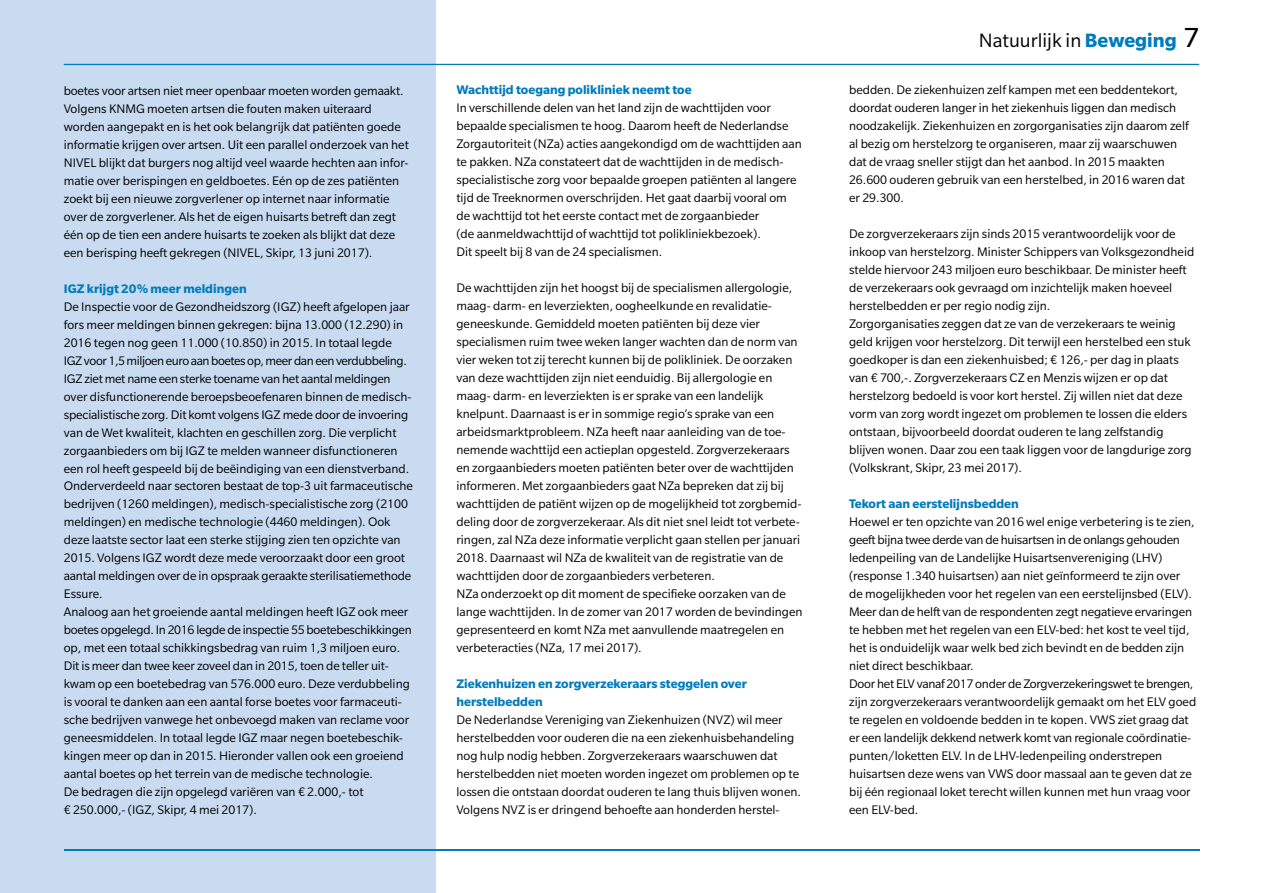
<style>
.page{position:relative;width:1263px;height:893px;background:#fff}
.page>*{position:absolute;margin:0;border:0;box-sizing:border-box;transform-origin:0 0}
.t1{font:21px "Slate Pro";color:#000}
.t2{font:13.5px/18px "Slate Pro";color:#000}
.t3{font:700 13.5px/18px "Slate Pro";color:#007bbb}
.s1{font-weight:700;color:#007bbb}
.s2{font-size:30px}
</style>
<div class="page">
<div style="left:0;top:0;width:435px;height:893px;background:#c8dbf0"></div>
<hr style="left:64px;top:849px;width:1135px;height:1px;background:#007bbb">
<hr style="left:64px;top:64px;width:1135px;height:1px;background:#007bbb">
<p class="t2" style="left:64px;top:81px;width:347px">boetes voor artsen niet meer openbaar moeten worden gemaakt.<br>Volgens KNMG moeten artsen die fouten maken uiteraard worden aangepakt en is het ook belangrijk dat patiënten goede informatie krijgen over artsen. Uit een parallel onderzoek van het NIVEL blijkt dat burgers nog altijd veel waarde hechten aan infor&shy;matie over berispingen en geldboetes. Eén op de zes patiënten zoekt bij een nieuwe zorgverlener op internet naar informatie over de zorgverlener. Als het de eigen huisarts betreft dan zegt één op de tien een andere huisarts te zoeken als blijkt dat deze een berisping heeft gekregen (NIVEL, Skipr, 13 juni 2017).</p>
<p class="t3" style="left:64px;top:279px;width:184px">IGZ krijgt 20% meer meldingen</p>
<p class="t2" style="left:64px;top:297px;width:351px">De Inspectie voor de Gezondheidszorg (IGZ) heeft afgelopen jaar fors meer meldingen binnen gekregen: bijna 13.000 (12.290) in 2016 tegen nog geen 11.000 (10.850) in 2015. In totaal legde IGZ voor 1,5 miljoen euro aan boetes op, meer dan een verdubbeling.<br>IGZ ziet met name een sterke toename van het aantal meldingen over disfunctionerende beroepsbeoefenaren binnen de medisch&shy;specialistische zorg. Dit komt volgens IGZ mede door de invoering van de Wet kwaliteit, klachten en geschillen zorg. Die verplicht zorgaanbieders om bij IGZ te melden wanneer disfunctioneren een rol heeft gespeeld bij de beëindiging van een dienstverband.<br>Onderverdeeld naar sectoren bestaat de top-3 uit farmaceutische bedrijven (1260 meldingen), medisch-specialistische zorg (2100 meldingen) en medische technologie (4460 meldingen). Ook deze laatste sector laat een sterke stijging zien ten opzichte van 2015. Volgens IGZ wordt deze mede veroorzaakt door een groot aantal meldingen over de in opspraak geraakte sterilisatiemethode Essure.<br>Analoog aan het groeiende aantal meldingen heeft IGZ ook meer boetes opgelegd. In 2016 legde de inspectie 55 boetebeschikkingen op, met een totaal schikkingsbedrag van ruim 1,3 miljoen euro.<br>Dit is meer dan twee keer zoveel dan in 2015, toen de teller uit&shy;kwam op een boetebedrag van 576.000 euro. Deze verdubbeling is vooral te danken aan een aantal forse boetes voor farmaceuti&shy;sche bedrijven vanwege het onbevoegd maken van reclame voor geneesmiddelen. In totaal legde IGZ maar negen boetebeschik&shy;kingen meer op dan in 2015. Hieronder vallen ook een groeiend aantal boetes op het terrein van de medische technologie.<br>De bedragen die zijn opgelegd variëren van € 2.000,- tot<br>€ 250.000,- (IGZ, Skipr, 4 mei 2017).</p>
<p class="t3" style="left:456px;top:81px;width:237px">Wachttijd toegang polikliniek neemt toe</p>
<p class="t2" style="left:456px;top:99px;width:347px">In verschillende delen van het land zijn de wachttijden voor bepaalde specialismen te hoog. Daarom heeft de Nederlandse Zorgautoriteit (NZa) acties aangekondigd om de wachttijden aan te pakken. NZa constateert dat de wachttijden in de medisch&shy;specialistische zorg voor bepaalde groepen patiënten al langere tijd de Treeknormen overschrijden. Het gaat daarbij vooral om de wachttijd tot het eerste contact met de zorgaanbieder<br>(de aanmeldwachttijd of wachttijd tot polikliniekbezoek).<br>Dit speelt bij 8 van de 24 specialismen.</p>
<p class="t2" style="left:456px;top:279px;width:348px">De wachttijden zijn het hoogst bij de specialismen allergologie, maag- darm- en leverziekten, oogheelkunde en revalidatie&shy;geneeskunde. Gemiddeld moeten patiënten bij deze vier specialismen ruim twee weken langer wachten dan de norm van vier weken tot zij terecht kunnen bij de polikliniek. De oorzaken van deze wachttijden zijn niet eenduidig. Bij allergologie en maag- darm- en leverziekten is er sprake van een landelijk knelpunt. Daarnaast is er in sommige regio’s sprake van een arbeidsmarktprobleem. NZa heeft naar aanleiding van de toe&shy;nemende wachttijd een actieplan opgesteld. Zorgverzekeraars en zorgaanbieders moeten patiënten beter over de wachttijden informeren. Met zorgaanbieders gaat NZa bepreken dat zij bij wachttijden de patiënt wijzen op de mogelijkheid tot zorgbemid&shy;deling door de zorgverzekeraar. Als dit niet snel leidt tot verbete&shy;ringen, zal NZa deze informatie verplicht gaan stellen per januari 2018. Daarnaast wil NZa de kwaliteit van de registratie van de wachttijden door de zorgaanbieders verbeteren.<br>NZa onderzoekt op dit moment de specifieke oorzaken van de lange wachttijden. In de zomer van 2017 worden de bevindingen gepresenteerd en komt NZa met aanvullende maatregelen en verbeteracties (NZa, 17 mei 2017).</p>
<p class="t3" style="left:456px;top:675px;width:292px">Ziekenhuizen en zorgverzekeraars steggelen over herstelbedden</p>
<p class="t2" style="left:456px;top:711px;width:346px">De Nederlandse Vereniging van Ziekenhuizen (NVZ) wil meer herstelbedden voor ouderen die na een ziekenhuisbehandeling nog hulp nodig hebben. Zorgverzekeraars waarschuwen dat herstelbedden niet moeten worden ingezet om problemen op te lossen die ontstaan doordat ouderen te lang thuis blijven wonen.<br>Volgens NVZ is er dringend behoefte aan honderden herstel-</p>
<h1 class="t1" style="left:979px;top:30px;width:222px">Natuurlijk in <span class="s1">Beweging</span> <span class="s2">7</span></h1>
<p class="t2" style="left:849px;top:81px;width:341px">bedden. De ziekenhuizen zelf kampen met een beddentekort, doordat ouderen langer in het ziekenhuis liggen dan medisch noodzakelijk. Ziekenhuizen en zorgorganisaties zijn daarom zelf al bezig om herstelzorg te organiseren, maar zij waarschuwen dat de vraag sneller stijgt dan het aanbod. In 2015 maakten 26.600 ouderen gebruik van een herstelbed, in 2016 waren dat er 29.300.</p>
<p class="t2" style="left:849px;top:225px;width:347px">De zorgverzekeraars zijn sinds 2015 verantwoordelijk voor de inkoop van herstelzorg. Minister Schippers van Volksgezondheid stelde hiervoor 243 miljoen euro beschikbaar. De minister heeft de verzekeraars ook gevraagd om inzichtelijk maken hoeveel herstelbedden er per regio nodig zijn.<br>Zorgorganisaties zeggen dat ze van de verzekeraars te weinig geld krijgen voor herstelzorg. Dit terwijl een herstelbed een stuk goedkoper is dan een ziekenhuisbed; € 126,- per dag in plaats van € 700,-. Zorgverzekeraars CZ en Menzis wijzen er op dat herstelzorg bedoeld is voor kort herstel. Zij willen niet dat deze vorm van zorg wordt ingezet om problemen te lossen die elders ontstaan, bijvoorbeeld doordat ouderen te lang zelfstandig blijven wonen. Daar zou een taak liggen voor de langdurige zorg (Volkskrant, Skipr, 23 mei 2017).</p>
<p class="t3" style="left:849px;top:495px;width:171px">Tekort aan eerstelijnsbedden</p>
<p class="t2" style="left:849px;top:513px;width:349px">Hoewel er ten opzichte van 2016 wel enige verbetering is te zien, geeft bijna twee derde van de huisartsen in de onlangs gehouden ledenpeiling van de Landelijke Huisartsenvereniging (LHV) (response 1.340 huisartsen) aan niet geïnformeerd te zijn over de mogelijkheden voor het regelen van een eerstelijnsbed (ELV).<br>Meer dan de helft van de respondenten zegt negatieve ervaringen te hebben met het regelen van een ELV-bed: het kost te veel tijd, het is onduidelijk waar welk bed zich bevindt en de bedden zijn niet direct beschikbaar.<br>Door het ELV vanaf 2017 onder de Zorgverzekeringswet te brengen, zijn zorgverzekeraars verantwoordelijk gemaakt om het ELV goed te regelen en voldoende bedden in te kopen. VWS ziet graag dat er een landelijk dekkend netwerk komt van regionale coördinatie&shy;punten/loketten ELV. In de LHV-ledenpeiling onderstrepen huisartsen deze wens van VWS door massaal aan te geven dat ze bij één regionaal loket terecht willen kunnen met hun vraag voor een ELV-bed.</p>
</div>
